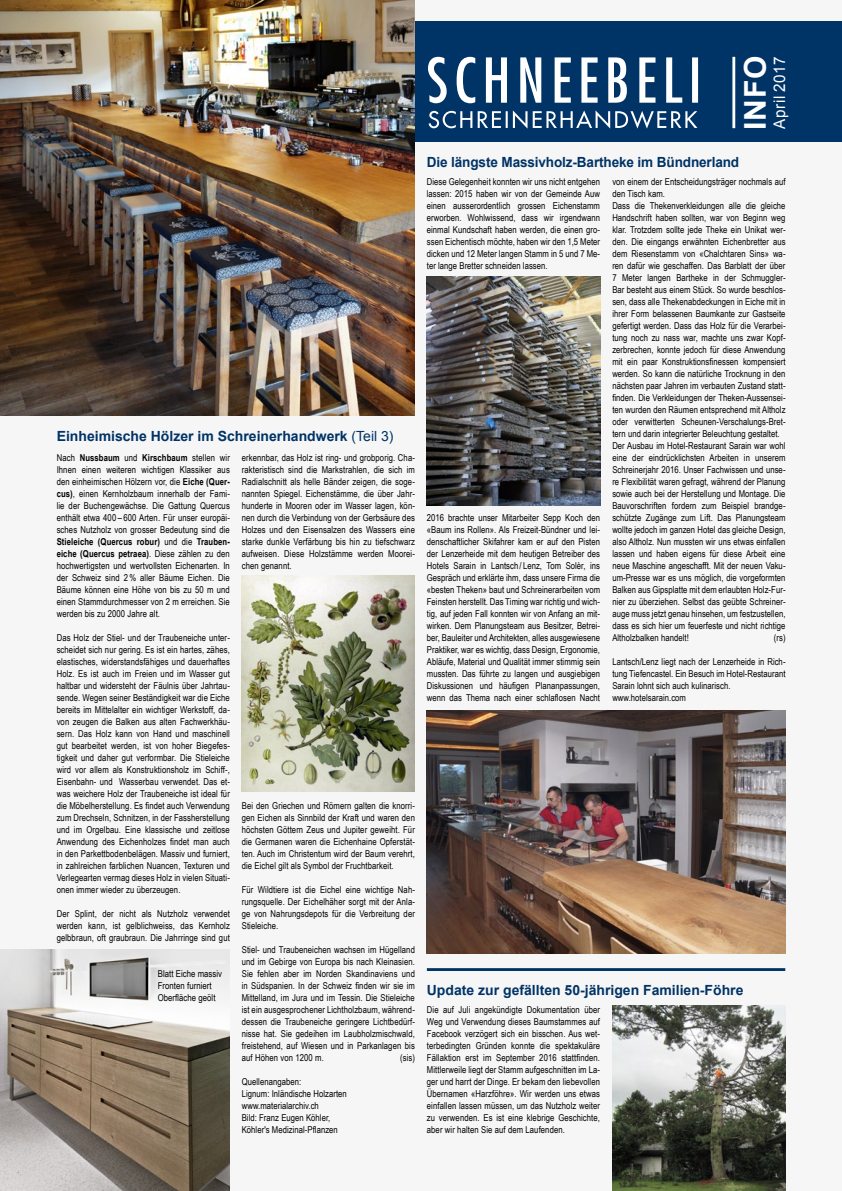
<style>
.page{position:relative;width:842px;height:1191px;background:#f6f6f6}
.page>*{position:absolute;margin:0;border:0;box-sizing:border-box;transform-origin:0 0}
.t1{font:700 30px "Arial";color:#fff}
.t2{font:16px "Arial";letter-spacing:.05em;color:#fff;scale:.95 1}
.t3{font:700 14px "Arial";color:#036}
.t4{font:9.5px/12px "Arial Narrow";letter-spacing:.005em;color:#000;text-align:justify}
.s1{font-weight:400}
.s2{font-weight:700}
</style>
<div class="page">
<div style="left:0;top:21px;width:842px;height:121px;background:#036"></div>
<hr style="left:732px;top:57px;width:3px;height:71px;background:#fff">
<svg style="left:429px;top:110px;width:268px;height:19px"></svg>
<svg style="left:428px;top:57px;width:270px;height:46px"></svg>
<img style="left:0;top:0;width:415px;height:415px">
<img style="left:427px;top:276px;width:173px;height:229px">
<img style="left:0;top:950px;width:230px;height:241px">
<img style="left:427px;top:710px;width:358px;height:243px">
<hr style="left:427px;top:968px;width:358px;height:3px;background:#036">
<img style="left:612px;top:1006px;width:173px;height:185px">
<img style="left:242px;top:575px;width:173px;height:216px">
<h3 class="t3" style="left:57px;top:427px;width:338px">Einheimische Hölzer im Schreinerhandwerk <span class="s1">(Teil 3)</span></h3>
<p class="t4" style="left:242px;top:451px;width:175px">erkennbar, das Holz ist ring- und grobporig. Cha&shy;rakteristisch sind die Markstrahlen, die sich im Radialschnitt als helle Bänder zeigen, die soge&shy;nannten Spiegel. Eichenstämme, die über Jahr&shy;hunderte in Mooren oder im Wasser lagen, kön&shy;nen durch die Verbindung von der Gerbsäure des Holzes und den Eisensalzen des Wassers eine starke dunkle Verfärbung bis hin zu tiefschwarz aufweisen. Diese Holzstämme werden Moorei&shy;chen genannt.</p>
<p class="t4" style="left:57px;top:451px;width:175px">Nach <span class="s2">Nussbaum</span> und <span class="s2">Kirschbaum</span> stellen wir Ihnen einen weiteren wichtigen Klassiker aus den einheimischen Hölzern vor, die <span class="s2">Eiche (Quer&shy;cus)</span>, einen Kernholzbaum innerhalb der Fami&shy;lie der Buchengewächse. Die Gattung Quercus enthält etwa 400 – 600 Arten. Für unser europäi&shy;sches Nutzholz von grosser Bedeutung sind die <span class="s2">Stieleiche (Quercus robur)</span> und die <span class="s2">Trauben&shy;eiche (Quercus petraea)</span>. Diese zählen zu den hochwertigsten und wertvollsten Eichenarten. In der Schweiz sind 2% aller Bäume Eichen. Die Bäume können eine Höhe von bis zu 50 m und einen Stammdurchmesser von 2 m erreichen. Sie werden bis zu 2000 Jahre alt.</p>
<p class="t4" style="left:57px;top:631px;width:175px">Das Holz der Stiel- und der Traubeneiche unter&shy;scheidet sich nur gering. Es ist ein hartes, zähes, elastisches, widerstandsfähiges und dauerhaftes Holz. Es ist auch im Freien und im Wasser gut haltbar und widersteht der Fäulnis über Jahrtau&shy;sende. Wegen seiner Beständigkeit war die Eiche bereits im Mittelalter ein wichtiger Werkstoff, da&shy;von zeugen die Balken aus alten Fachwerkhäu&shy;sern. Das Holz kann von Hand und maschinell gut bearbeitet werden, ist von hoher Biegefes&shy;tigkeit und daher gut verformbar. Die Stieleiche wird vor allem als Konstruktionsholz im Schiff-, Eisenbahn- und Wasserbau verwendet. Das et&shy;was weichere Holz der Traubeneiche ist ideal für die Möbelherstellung. Es findet auch Verwendung zum Drechseln, Schnitzen, in der Fassherstellung und im Orgelbau. Eine klassische und zeitlose Anwendung des Eichenholzes findet man auch in den Parkettbodenbelägen. Massiv und furniert, in zahlreichen farblichen Nuancen, Texturen und Verlegearten vermag dieses Holz in vielen Situati&shy;onen immer wieder zu überzeugen.</p>
<p class="t4" style="left:57px;top:907px;width:175px">Der Splint, der nicht als Nutzholz verwendet werden kann, ist gelblichweiss, das Kernholz gelbbraun, oft graubraun. Die Jahrringe sind gut</p>
<p class="t4" style="left:242px;top:799px;width:175px">Bei den Griechen und Römern galten die knorri&shy;gen Eichen als Sinnbild der Kraft und waren den höchsten Göttern Zeus und Jupiter geweiht. Für die Germanen waren die Eichenhaine Opferstät&shy;ten. Auch im Christentum wird der Baum verehrt, die Eichel gilt als Symbol der Fruchtbarkeit.</p>
<p class="t4" style="left:242px;top:883px;width:175px">Für Wildtiere ist die Eichel eine wichtige Nah&shy;rungsquelle. Der Eichelhäher sorgt mit der Anla&shy;ge von Nahrungsdepots für die Verbreitung der Stieleiche.</p>
<p class="t4" style="left:242px;top:943px;width:175px">Stiel- und Traubeneichen wachsen im Hügelland und im Gebirge von Europa bis nach Kleinasien.<br>Sie fehlen aber im Norden Skandinaviens und in Südspanien. In der Schweiz finden wir sie im Mittelland, im Jura und im Tessin. Die Stieleiche ist ein ausgesprochener Lichtholzbaum, während&shy;dessen die Traubeneiche geringere Lichtbedürf&shy;nisse hat. Sie gedeihen im Laubholzmischwald, freistehend, auf Wiesen und in Parkanlagen bis auf Höhen von 1200 m.</p>
<p class="t4" style="left:158px;top:967px;width:66px;text-align:left">Blatt Eiche massiv<br>Fronten furniert<br>Oberfläche geölt</p>
<p class="t4" style="left:400px;top:1051px;width:16px">(sis)</p>
<p class="t4" style="left:242px;top:1075px;width:107px;text-align:left">Quellenangaben:<br>Lignum: Inländische Holzarten www.materialarchiv.ch<br>Bild: Franz Eugen Köhler,<br>Köhler's Medizinal-Pflanzen</p>
<h1 class="t1" style="left:735px;top:130px;width:76px;rotate:-90deg">INFO</h1>
<h2 class="t2" style="left:769px;top:129px;width:78px;rotate:-90deg">April 2017</h2>
<h3 class="t3" style="left:427px;top:153px;width:314px">Die längste Massivholz-Bartheke im Bündnerland</h3>
<p class="t4" style="left:612px;top:175px;width:175px;text-align:left">von einem der Entscheidungsträger nochmals auf den Tisch kam.<br>Dass die Thekenverkleidungen alle die gleiche Handschrift haben sollten, war von Beginn weg klar. Trotzdem sollte jede Theke ein Unikat wer&shy;den. Die eingangs erwähnten Eichenbretter aus dem Riesenstamm von «Chalchtaren Sins» wa&shy;ren dafür wie geschaffen. Das Barblatt der über 7 Meter langen Bartheke in der Schmuggler-Bar besteht aus einem Stück. So wurde beschlos&shy;sen, dass alle Thekenabdeckungen in Eiche mit in ihrer Form belassenen Baumkante zur Gastseite gefertigt werden. Dass das Holz für die Verarbei&shy;tung noch zu nass war, machte uns zwar Kopf&shy;zerbrechen, konnte jedoch für diese Anwendung mit ein paar Konstruktionsfinessen kompensiert werden. So kann die natürliche Trocknung in den nächsten paar Jahren im verbauten Zustand statt&shy;finden. Die Verkleidungen der Theken-Aussensei&shy;ten wurden den Räumen entsprechend mit Altholz oder verwitterten Scheunen-Verschalungs-Bret&shy;tern und darin integrierter Beleuchtung gestaltet.<br>Der Ausbau im Hotel-Restaurant Sarain war wohl eine der eindrücklichsten Arbeiten in unserem Schreinerjahr 2016. Unser Fachwissen und unse&shy;re Flexibilität waren gefragt, während der Planung sowie auch bei der Herstellung und Montage. Die Bauvorschriften fordern zum Beispiel brandge&shy;schützte Zugänge zum Lift. Das Planungsteam wollte jedoch im ganzen Hotel das gleiche Design, also Altholz. Nun mussten wir uns etwas einfallen lassen und haben eigens für diese Arbeit eine neue Maschine angeschafft. Mit der neuen Vaku&shy;um-Presse war es uns möglich, die vorgeformten Balken aus Gipsplatte mit dem erlaubten Holz-Fur&shy;nier zu überziehen. Selbst das geübte Schreiner&shy;auge muss jetzt genau hinsehen, um festzustellen, dass es sich hier um feuerfeste und nicht richtige Altholzbalken handelt!</p>
<p class="t4" style="left:427px;top:175px;width:175px">Diese Gelegenheit konnten wir uns nicht entgehen lassen: 2015 haben wir von der Gemeinde Auw einen ausserordentlich grossen Eichenstamm erworben. Wohlwissend, dass wir irgendwann einmal Kundschaft haben werden, die einen gro&shy;ssen Eichentisch möchte, haben wir den 1,5 Meter dicken und 12 Meter langen Stamm in 5 und 7 Me&shy;ter lange Bretter schneiden lassen.</p>
<p class="t4" style="left:427px;top:511px;width:175px">2016 brachte unser Mitarbeiter Sepp Koch den «Baum ins Rollen». Als Freizeit-Bündner und lei&shy;denschaftlicher Skifahrer kam er auf den Pisten der Lenzerheide mit dem heutigen Betreiber des Hotels Sarain in Lantsch / Lenz, Tom Solèr, ins Gespräch und erklärte ihm, dass unsere Firma die «besten Theken» baut und Schreinerarbeiten vom Feinsten herstellt. Das Timing war richtig und wich&shy;tig, auf jeden Fall konnten wir von Anfang an mit&shy;wirken. Dem Planungsteam aus Besitzer, Betrei&shy;ber, Bauleiter und Architekten, alles ausgewiesene Praktiker, war es wichtig, dass Design, Ergonomie, Abläufe, Material und Qualität immer stimmig sein mussten. Das führte zu langen und ausgiebigen Diskussionen und häufigen Plananpassungen, wenn das Thema nach einer schlaflosen Nacht</p>
<p class="t4" style="left:774px;top:631px;width:13px">(rs)</p>
<p class="t4" style="left:612px;top:655px;width:175px;text-align:left">Lantsch/Lenz liegt nach der Lenzerheide in Rich&shy;tung Tiefencastel. Ein Besuch im Hotel-Restaurant Sarain lohnt sich auch kulinarisch. www.hotelsarain.com</p>
<h3 class="t3" style="left:427px;top:981px;width:318px">Update zur gefällten 50-jährigen Familien-Föhre</h3>
<p class="t4" style="left:427px;top:1003px;width:175px">Die auf Juli angekündigte Dokumentation über Weg und Verwendung dieses Baumstammes auf Facebook verzögert sich ein bisschen. Aus wet&shy;terbedingten Gründen konnte die spektakuläre Fällaktion erst im September 2016 stattfinden.<br>Mittlerweile liegt der Stamm aufgeschnitten im La&shy;ger und harrt der Dinge. Er bekam den liebevollen Übernamen «Harzföhre». Wir werden uns etwas einfallen lassen müssen, um das Nutzholz weiter zu verwenden. Es ist eine klebrige Geschichte, aber wir halten Sie auf dem Laufenden.</p>
</div>
